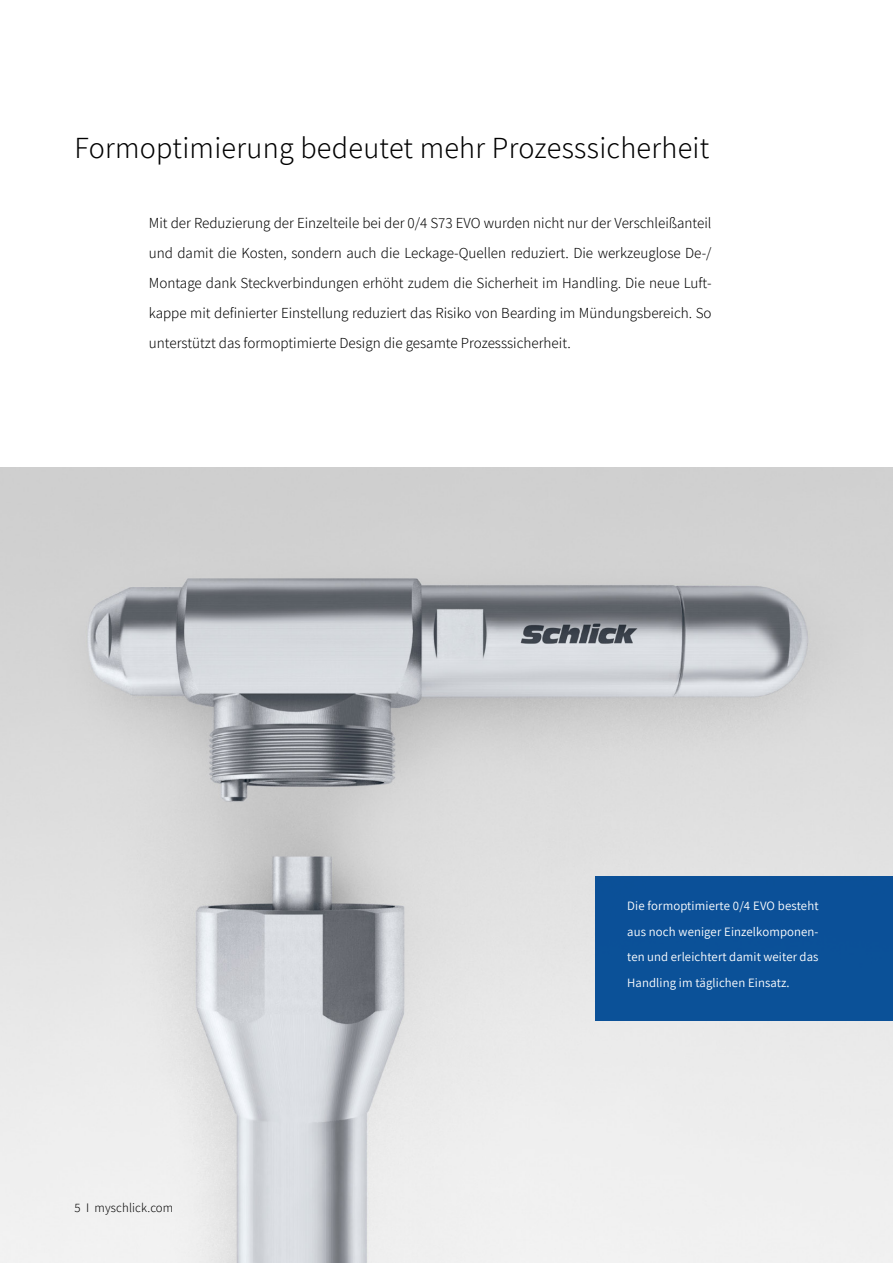
<style>
.page{position:relative;width:893px;height:1263px;background:#fff}
.page>*{position:absolute;margin:0;border:0;box-sizing:border-box;transform-origin:0 0}
.t1{font:300 30px "Assistant";letter-spacing:.01em;color:#000}
.t2{font:300 15px/30px "Assistant";color:#000;text-align:justify}
.t3{font:12.75px/25.5px "Assistant";letter-spacing:.01em;color:#fff;text-align:justify}
.t4{font:300 12.75px "Assistant";letter-spacing:.01em;color:#000}
</style>
<div class="page">
<img style="left:0;top:468px;width:893px;height:795px">
<div style="left:595px;top:876px;width:298px;height:144px;background:#0b5198"></div>
<h1 class="t1" style="left:74px;top:128px;width:636px">Formoptimierung bedeutet mehr Prozesssicherheit</h1>
<p class="t2" style="left:149px;top:207px;width:564px">Mit der Reduzierung der Einzelteile bei der 0/4 S73 EVO wurden nicht nur der Verschleißanteil und damit die Kosten, sondern auch die Leckage-Quellen reduziert. Die werkzeuglose De-/ Montage dank Steckverbindungen erhöht zudem die Sicherheit im Handling. Die neue Luft&shy;kappe mit definierter Einstellung reduziert das Risiko von Bearding im Mündungsbereich. So unterstützt das formoptimierte Design die gesamte Prozesssicherheit.</p>
<p class="t4" style="left:74px;top:1199px;width:100px">5 I myschlick.com</p>
<p class="t3" style="left:627px;top:893px;width:193px">Die formoptimierte 0/4 EVO besteht aus noch weniger Einzelkomponen&shy;ten und erleichtert damit weiter das Handling im täglichen Einsatz.</p>
</div>
